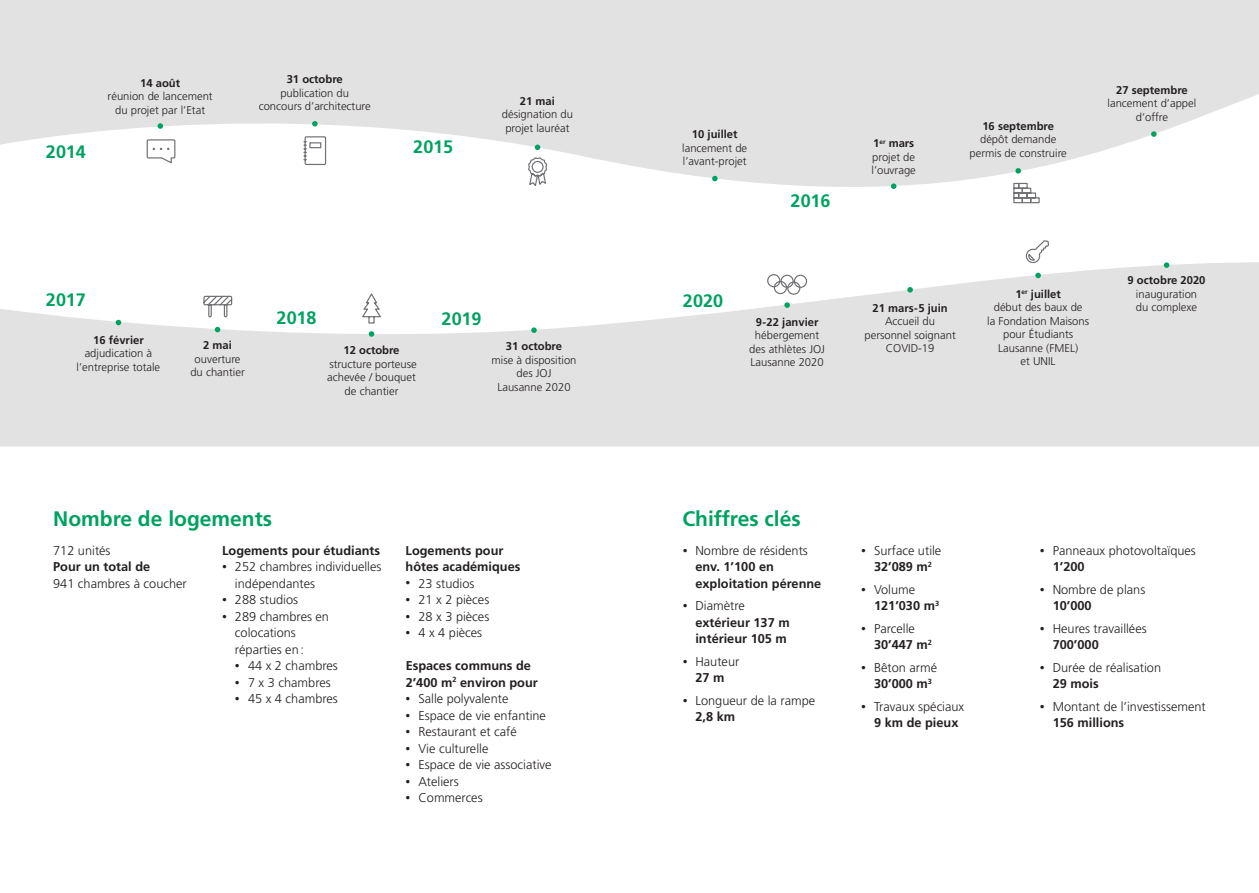
<style>
.page{position:relative;width:1259px;height:893px;background:#fff}
.page>*{position:absolute;margin:0;border:0;box-sizing:border-box;transform-origin:0 0}
.t1{font:700 21px "Frutiger";color:#00a261}
.t2{font:700 18px "Frutiger";color:#00a261}
.t3{font:300 12.75px/16.5px "Frutiger";color:#231f20}
.t4{font:700 12.75px/16.5px "Frutiger";color:#231f20}
.t5{font:300 11.25px/13.5px "Frutiger";color:#231f20;text-align:center}
.t6{font:700 11.25px "Frutiger";color:#231f20}
.s1{font-size:9.75px}
.s2{font-weight:700}
.s3{font-weight:300;font-size:9.75px}
.s4{font-weight:300}
</style>
<div class="page">
<svg style="left:0;top:0;width:1259px;height:188px;fill:#e3e2e3"></svg>
<svg style="left:0;top:262px;width:1259px;height:185px;fill:#e3e2e3"></svg>
<svg style="left:157px;top:123px;width:6px;height:6px"></svg>
<svg style="left:312px;top:121px;width:6px;height:6px"></svg>
<svg style="left:303px;top:136px;width:24px;height:30px"></svg>
<svg style="left:1015px;top:168px;width:6px;height:6px"></svg>
<svg style="left:712px;top:176px;width:5px;height:5px"></svg>
<svg style="left:1151px;top:131px;width:5px;height:6px"></svg>
<svg style="left:891px;top:183px;width:5px;height:6px"></svg>
<svg style="left:1012px;top:182px;width:28px;height:22px"></svg>
<svg style="left:535px;top:145px;width:5px;height:5px"></svg>
<svg style="left:527px;top:157px;width:21px;height:31px"></svg>
<svg style="left:116px;top:320px;width:5px;height:5px"></svg>
<svg style="left:531px;top:327px;width:6px;height:6px"></svg>
<svg style="left:369px;top:331px;width:5px;height:6px"></svg>
<svg style="left:360px;top:292px;width:22px;height:32px"></svg>
<svg style="left:215px;top:327px;width:5px;height:5px"></svg>
<svg style="left:202px;top:295px;width:31px;height:23px"></svg>
<svg style="left:907px;top:287px;width:6px;height:6px"></svg>
<svg style="left:1163px;top:262px;width:6px;height:6px"></svg>
<svg style="left:1035px;top:273px;width:6px;height:5px"></svg>
<svg style="left:1024px;top:240px;width:25px;height:25px"></svg>
<svg style="left:784px;top:302px;width:6px;height:6px"></svg>
<div style="left:774px;top:281px;width:13px;height:13px;border:1px solid #717074;border-radius:50%"></div>
<div style="left:787px;top:282px;width:13px;height:13px;border:1px solid #717074;border-radius:50%"></div>
<div style="left:767px;top:274px;width:13px;height:13px;border:1px solid #717074;border-radius:50%"></div>
<div style="left:780px;top:275px;width:13px;height:13px;border:1px solid #717074;border-radius:50%"></div>
<div style="left:794px;top:275px;width:13px;height:13px;border:1px solid #717074;border-radius:50%"></div>
<svg style="left:146px;top:139px;width:30px;height:26px"></svg>
<p class="t6" style="left:140px;top:76px;width:42px">14 août</p>
<p class="t5" style="left:108px;top:90px;width:107px">réunion de lancement du projet par l’Etat</p>
<p class="t6" style="left:287px;top:73px;width:58px">31 octobre</p>
<p class="t5" style="left:259px;top:86px;width:114px">publication du concours d’architecture</p>
<h2 class="t2" style="left:46px;top:141px;width:42px">2014</h2>
<h2 class="t2" style="left:413px;top:137px;width:42px">2015</h2>
<p class="t6" style="left:520px;top:94px;width:37px">21 mai</p>
<p class="t5" style="left:502px;top:108px;width:73px">désignation du projet lauréat</p>
<h2 class="t2" style="left:46px;top:289px;width:42px">2017</h2>
<p class="t6" style="left:93px;top:333px;width:52px">16 février</p>
<p class="t5" style="left:77px;top:346px;width:85px">adjudication à l’entreprise totale</p>
<p class="t6" style="left:203px;top:339px;width:30px">2 mai</p>
<p class="t5" style="left:190px;top:352px;width:56px">ouverture du chantier</p>
<h2 class="t2" style="left:276px;top:307px;width:42px">2018</h2>
<h2 class="t2" style="left:441px;top:308px;width:42px">2019</h2>
<p class="t6" style="left:343px;top:343px;width:58px">12 octobre</p>
<p class="t5" style="left:327px;top:357px;width:91px">structure porteuse achevée / bouquet de chantier</p>
<p class="t6" style="left:506px;top:340px;width:58px">31 octobre</p>
<p class="t5" style="left:491px;top:353px;width:87px">mise à disposition des JOJ<br>Lausanne 2020</p>
<h1 class="t1" style="left:53px;top:507px;width:220px">Nombre de logements</h1>
<p class="t3" style="left:53px;top:542px;width:59px">712 unités</p>
<p class="t4" style="left:53px;top:558px;width:99px">Pour un total de</p>
<p class="t3" style="left:53px;top:575px;width:135px">941 chambres à coucher</p>
<p class="t4" style="left:222px;top:542px;width:159px">Logements pour étudiants</p>
<p class="t3" style="left:235px;top:559px;width:148px;text-indent:-13px"><span class="s1">•</span> 252 chambres individuelles indépendantes</p>
<p class="t3" style="left:222px;top:592px;width:77px"><span class="s1">•</span> 288 studios</p>
<p class="t3" style="left:235px;top:608px;width:96px;text-indent:-13px"><span class="s1">•</span> 289 chambres en colocations réparties en:</p>
<p class="t3" style="left:235px;top:658px;width:104px"><span class="s1">•</span> 44 x 2 chambres</p>
<p class="t3" style="left:235px;top:674px;width:97px"><span class="s1">•</span> 7 x 3 chambres</p>
<p class="t3" style="left:235px;top:691px;width:104px"><span class="s1">•</span> 45 x 4 chambres</p>
<p class="t4" style="left:406px;top:542px;width:116px">Logements pour hôtes académiques</p>
<p class="t3" style="left:406px;top:575px;width:70px"><span class="s1">•</span> 23 studios</p>
<p class="t3" style="left:406px;top:591px;width:85px"><span class="s1">•</span> 21 x 2 pièces</p>
<p class="t3" style="left:406px;top:608px;width:85px"><span class="s1">•</span> 28 x 3 pièces</p>
<p class="t3" style="left:406px;top:624px;width:78px"><span class="s1">•</span> 4 x 4 pièces</p>
<p class="t4" style="left:406px;top:657px;width:134px">Espaces communs de<br>2’400 m<sup>2</sup> environ pour</p>
<p class="t3" style="left:406px;top:690px;width:104px"><span class="s1">•</span> Salle polyvalente</p>
<p class="t3" style="left:406px;top:707px;width:142px"><span class="s1">•</span> Espace de vie enfantine</p>
<p class="t3" style="left:406px;top:723px;width:113px"><span class="s1">•</span> Restaurant et café</p>
<p class="t3" style="left:406px;top:740px;width:84px"><span class="s1">•</span> Vie culturelle</p>
<p class="t3" style="left:406px;top:756px;width:147px"><span class="s1">•</span> Espace de vie associative</p>
<p class="t3" style="left:406px;top:773px;width:55px"><span class="s1">•</span> Ateliers</p>
<p class="t3" style="left:406px;top:789px;width:78px"><span class="s1">•</span> Commerces</p>
<p class="t6" style="left:692px;top:128px;width:47px">10 juillet</p>
<p class="t5" style="left:682px;top:141px;width:67px;text-align:left">lancement de l’avant-projet</p>
<h2 class="t2" style="left:682px;top:291px;width:42px">2020</h2>
<h2 class="t2" style="left:790px;top:191px;width:42px">2016</h2>
<p class="t6" style="left:755px;top:315px;width:64px">9-22 janvier</p>
<p class="t5" style="left:749px;top:329px;width:77px">hébergement des athlètes JOJ<br>Lausanne 2020</p>
<p class="t5" style="left:871px;top:137px;width:46px;text-align:left"><span class="s2">1</span><sup>er</sup> <span class="s2">mars </span>projet de l’ouvrage</p>
<p class="t6" style="left:982px;top:119px;width:73px">16 septembre</p>
<p class="t5" style="left:969px;top:133px;width:99px">dépôt demande permis de construire</p>
<p class="t6" style="left:1116px;top:83px;width:73px">27 septembre</p>
<p class="t5" style="left:1107px;top:97px;width:90px">lancement d’appel d’offre</p>
<p class="t6" style="left:872px;top:301px;width:77px">21 mars-5 juin</p>
<p class="t5" style="left:864px;top:315px;width:93px">Accueil du personnel soignant<br>COVID-19</p>
<p class="t5" style="left:987px;top:287px;width:103px"><span class="s2">1</span><sup>er</sup> <span class="s2">juillet<br></span>début des baux de<br>la Fondation Maisons pour Étudiants<br>Lausanne (FMEL)<br>et UNIL</p>
<p class="t6" style="left:1127px;top:274px;width:79px">9 octobre 2020</p>
<p class="t5" style="left:1136px;top:287px;width:63px;text-align:left">inauguration du complexe</p>
<h1 class="t1" style="left:682px;top:507px;width:120px">Chiffres clés</h1>
<p class="t4" style="left:695px;top:542px;width:127px;text-indent:-13px"><span class="s3">•</span> <span class="s4">Nombre de résidents </span>env. 1’100 en exploitation pérenne</p>
<p class="t4" style="left:695px;top:597px;width:96px;text-indent:-13px"><span class="s3">•</span> <span class="s4">Diamètre </span>extérieur 137 m intérieur 105 m</p>
<p class="t3" style="left:682px;top:653px;width:58px;text-align:center"><span class="s1">•</span> Hauteur<br><span class="s2">27 m</span></p>
<p class="t3" style="left:695px;top:692px;width:121px;text-indent:-13px"><span class="s1">•</span> Longueur de la rampe<br><span class="s2">2,8 km</span></p>
<p class="t3" style="left:861px;top:542px;width:82px;text-align:center"><span class="s1">•</span> Surface utile<br><span class="s2">32’089 m</span><sup>2</sup></p>
<p class="t4" style="left:874px;top:581px;width:67px;text-indent:-13px"><span class="s3">•</span> <span class="s4">Volume<br></span>121’030 m<sup>3</sup></p>
<p class="t3" style="left:874px;top:620px;width:60px;text-indent:-13px"><span class="s1">•</span> Parcelle<br><span class="s2">30’447 m</span><sup>2</sup></p>
<p class="t3" style="left:874px;top:659px;width:65px;text-indent:-13px"><span class="s1">•</span> Bêton armé<br><span class="s2">30’000 m</span><sup>3</sup></p>
<p class="t3" style="left:861px;top:698px;width:104px;text-align:center"><span class="s1">•</span> Travaux spéciaux<br><span class="s2">9 km de pieux</span></p>
<p class="t3" style="left:1052px;top:542px;width:145px;text-indent:-13px"><span class="s1">•</span> Panneaux photovoltaïques<br><span class="s2">1’200</span></p>
<p class="t3" style="left:1052px;top:581px;width:94px;text-indent:-13px"><span class="s1">•</span> Nombre de plans<br><span class="s2">10’000</span></p>
<p class="t3" style="left:1052px;top:620px;width:95px;text-indent:-13px"><span class="s1">•</span> Heures travaillées<br><span class="s2">700’000</span></p>
<p class="t3" style="left:1052px;top:659px;width:110px;text-indent:-13px"><span class="s1">•</span> Durée de réalisation<br><span class="s2">29 mois</span></p>
<p class="t3" style="left:1052px;top:698px;width:155px;text-indent:-13px"><span class="s1">•</span> Montant de l’investissement<br><span class="s2">156 millions</span></p>
</div>
